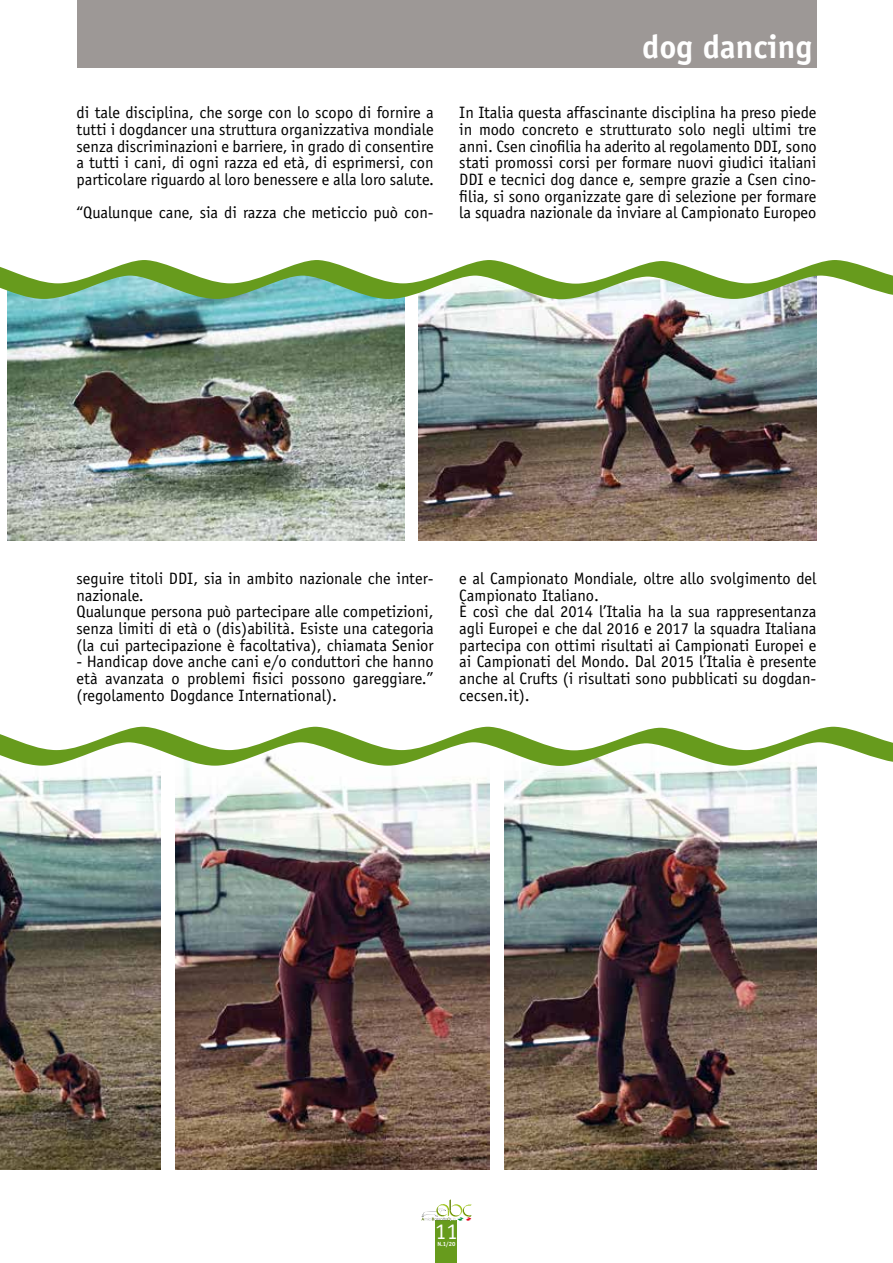
<style>
.page{position:relative;width:893px;height:1263px;background:#fff}
.page>*{position:absolute;margin:0;border:0;box-sizing:border-box;transform-origin:0 0}
.t1{font:700 33px "Officina Sans Std";color:#fff}
.t2{font:22.5px "Officina Sans Std";color:#fff}
.t3{font:16.5px/16.6px "Officina Sans Std";color:#000;text-align:justify}
.t4{font:700 6px "Officina Sans Std";color:#fff}
</style>
<div class="page">
<div style="left:77px;top:0;width:739px;height:68px;background:#9d9896"></div>
<div style="left:436px;top:1220px;width:21px;height:43px;background:#679b1d"></div>
<svg style="left:421px;top:1199px;width:51px;height:22px"></svg>
<img style="left:7px;top:311px;width:398px;height:230px">
<img style="left:419px;top:311px;width:397px;height:230px">
<img style="left:0;top:778px;width:160px;height:391px">
<img style="left:175px;top:778px;width:314px;height:391px">
<img style="left:504px;top:778px;width:312px;height:391px">
<img style="left:7px;top:296px;width:810px;height:15px">
<svg style="left:0;top:260px;width:893px;height:36px"></svg>
<svg style="left:0;top:762px;width:817px;height:16px"></svg>
<svg style="left:0;top:726px;width:893px;height:36px"></svg>
<p class="t3" style="left:77px;top:104px;width:359px">di tale disciplina, che sorge con lo scopo di fornire a tutti i dogdancer una struttura organizzativa mondiale senza discriminazioni e barriere, in grado di consentire a tutti i cani, di ogni razza ed età, di esprimersi, con particolare riguardo al loro benessere e alla loro salute.</p>
<p class="t3" style="left:77px;top:204px;width:359px">“Qualunque cane, sia di razza che meticcio può con-</p>
<h1 class="t1" style="left:642px;top:26px;width:171px">dog dancing</h1>
<p class="t3" style="left:459px;top:104px;width:359px">In Italia questa affascinante disciplina ha preso piede in modo concreto e strutturato solo negli ultimi tre anni. Csen cinofilia ha aderito al regolamento DDI, sono stati promossi corsi per formare nuovi giudici italiani DDI e tecnici dog dance e, sempre grazie a Csen cino&shy;filia, si sono organizzate gare di selezione per formare la squadra nazionale da inviare al Campionato Europeo</p>
<p class="t3" style="left:77px;top:570px;width:359px;text-align:left">seguire titoli DDI, sia in ambito nazionale che inter&shy;nazionale.<br>Qualunque persona può partecipare alle competizioni, senza limiti di età o (dis)abilità. Esiste una categoria (la cui partecipazione è facoltativa), chiamata Senior</p>
<p class="t3" style="left:77px;top:653px;width:359px">- Handicap dove anche cani e/o conduttori che hanno età avanzata o problemi fisici possono gareggiare.” (regolamento Dogdance International).</p>
<p class="t3" style="left:459px;top:570px;width:359px;text-align:left">e al Campionato Mondiale, oltre allo svolgimento del Campionato Italiano.<br>È così che dal 2014 l’Italia ha la sua rappresentanza agli Europei e che dal 2016 e 2017 la squadra Italiana partecipa con ottimi risultati ai Campionati Europei e ai Campionati del Mondo. Dal 2015 l’Italia è presente anche al Crufts (i risultati sono pubblicati su dogdan&shy;cecsen.it).</p>
<h2 class="t2" style="left:435px;top:1218px;width:24px">11</h2>
<p class="t4" style="left:437px;top:1240px;width:20px">N.1/20</p>
</div>
